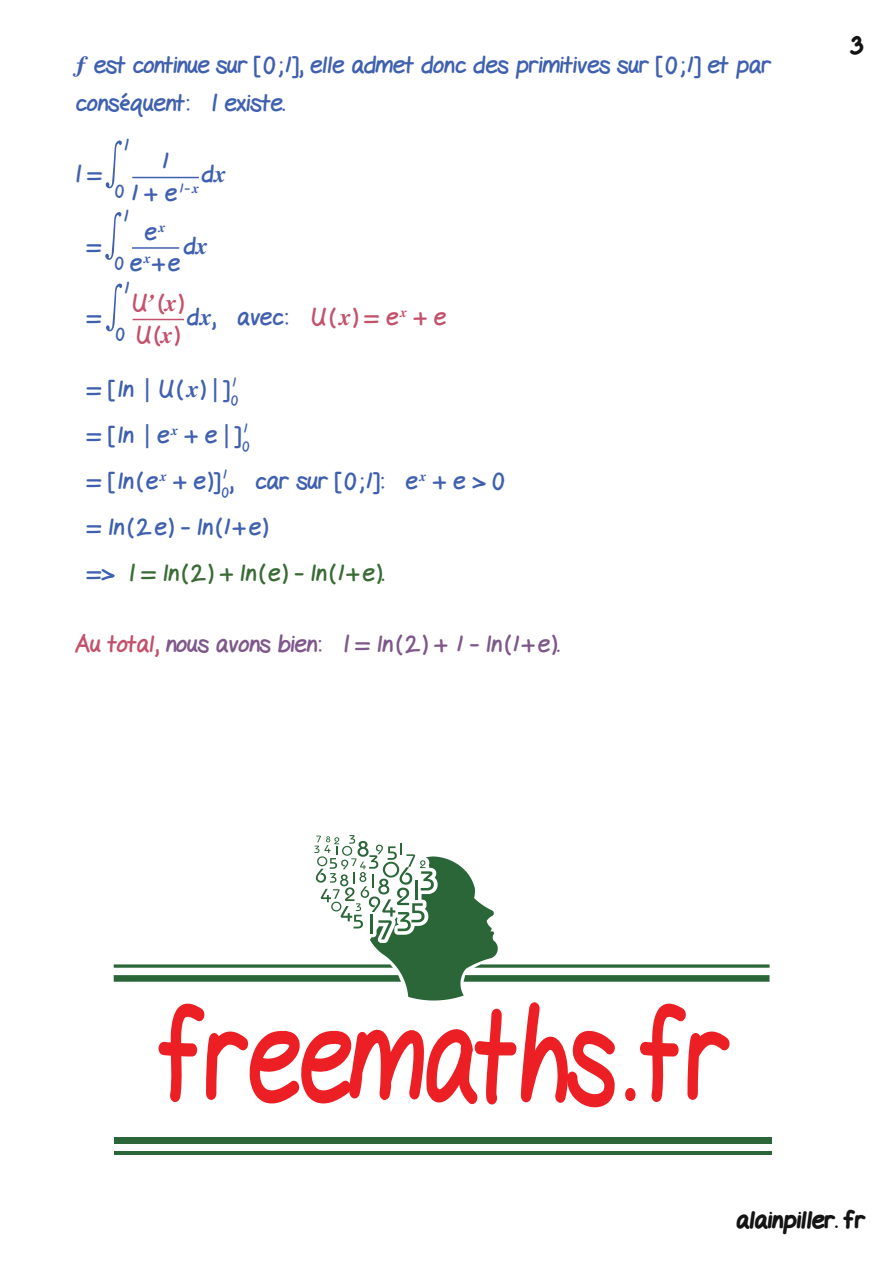
<style>
.page{position:relative;width:893px;height:1263px;background:#fff}
.page>*{position:absolute;margin:0;border:0;box-sizing:border-box;transform-origin:0 0}
.t1{font:24px/46px "Gel Pen";color:#3f60af}
.t2{font:24px "Gel Pen";color:#7e578b}
.t3{font:800 24px "Gel Pen";color:#131413}
.t4{font:24px/31.2px "Gel Pen";color:#c3516b}
.t5{font:18px/25px "Gel Pen";color:#3f60af;text-align:center}
.t6{font:13.95px "Gel Pen";color:#3f60af}
.s1{color:#c3516b}
.s2{font-family:"Futura Std";font-weight:500}
.s3{color:#396b35}
.s4{font-size:25.5px}
</style>
<div class="page">
<hr style="left:132px;top:177px;width:67px;height:1px;background:#3f60af">
<hr style="left:132px;top:247px;width:47px;height:2px;background:#3f60af">
<hr style="left:133px;top:319px;width:51px;height:1px;background:#c3516b">
<svg style="left:105px;top:140px;width:17px;height:48px"></svg>
<svg style="left:105px;top:212px;width:17px;height:48px"></svg>
<svg style="left:106px;top:283px;width:17px;height:48px"></svg>
<hr style="left:114px;top:1151px;width:657px;height:3px;background:#2a6638">
<div style="left:114px;top:1137px;width:657px;height:7px;background:#2a6638"></div>
<svg style="left:114px;top:835px;width:655px;height:273px"></svg>
<p class="t1" style="left:75px;top:46px;width:697px;line-height:37.5px">ƒ est continue sur [ 0 ;1 ], elle admet donc des primitives sur [ 0 ;1 ] et par conséquent: I existe.</p>
<p class="t5" style="left:122px;top:132px;width:8px">1</p>
<p class="t5" style="left:115px;top:178px;width:14px">0<br>1</p>
<p class="t5" style="left:115px;top:250px;width:16px">0<br>1</p>
<p class="t5" style="left:116px;top:321px;width:10px">0</p>
<p class="t1" style="left:75px;top:151px;width:28px">I =</p>
<p class="t1" style="left:129px;top:145px;width:97px;line-height:31.2px;text-indent:31px">1<br>1 + e<sup>1–¥</sup>d¥</p>
<p class="t1" style="left:130px;top:215px;width:51px;line-height:31.2px;text-align:center">e<sup>¥ </sup>e<sup>¥</sup>+e</p>
<p class="t1" style="left:183px;top:222px;width:25px">d¥</p>
<p class="t1" style="left:88px;top:222px;width:15px">=</p>
<p class="t4" style="left:130px;top:287px;width:55px">U™(¥)<br>U(¥)</p>
<p class="t1" style="left:187px;top:294px;width:260px">d¥, avec: <span class="s1">U( ¥) = e</span><sup>¥</sup> <span class="s1">+ e</span></p>
<p class="t1" style="left:88px;top:294px;width:15px">=</p>
<p class="t6" style="left:231px;top:373px;width:6px">1</p>
<p class="t1" style="left:88px;top:365px;width:418px">= [ln <span class="s2">|</span>U(¥)<span class="s2">|</span>]<sub>0<br></sub>= [ln <span class="s2">|</span>e<sup>¥</sup> + e<span class="s2">|</span>]<sub>0<br></sub>= [ln(e<sup>¥</sup> + e)]<sub>0</sub>, car sur [ 0 ;1 ]: e<sup>¥</sup> + e &gt; 0 = ln(2e) – ln(1+e)<br>=&gt; <span class="s3">I = ln(2) + ln(e) – ln(1+e).</span></p>
<p class="t6" style="left:243px;top:419px;width:6px">1</p>
<p class="t6" style="left:222px;top:465px;width:6px">1</p>
<p class="t2" style="left:75px;top:628px;width:486px"><span class="s1">Au total,</span> nous avons bien: I = ln (2) + 1 – ln (1+e ).</p>
<p class="t3" style="left:851px;top:27px;width:13px">3</p>
<p class="t3" style="left:737px;top:1202px;width:130px">alainpiller<span class="s4">.</span> fr</p>
</div>
